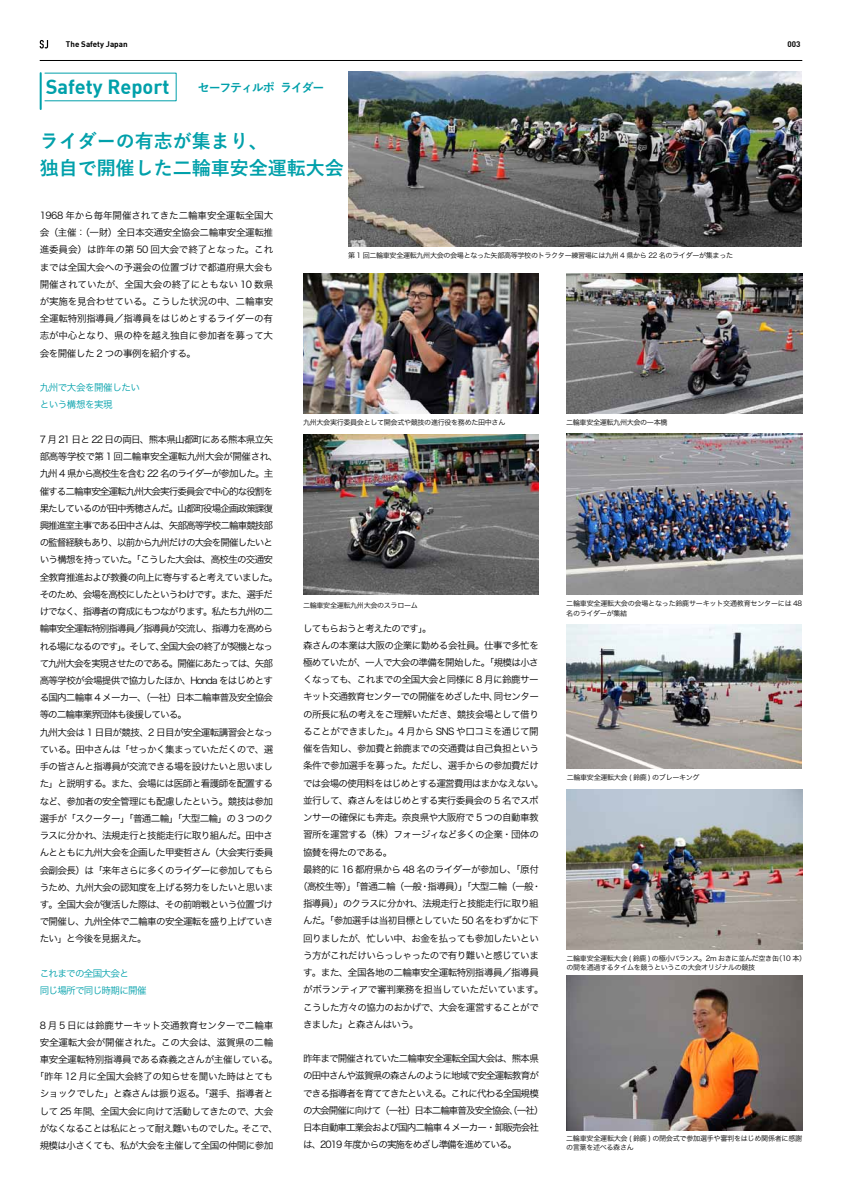
<style>
.page{position:relative;width:842px;height:1191px;background:#fff}
.page>*{position:absolute;margin:0;border:0;box-sizing:border-box;transform-origin:0 0}
.t1{font:700 20px "DIN";color:#00a0aa}
.t2{font:700 19px/26.9px "Yu Go";color:#00a0aa}
.t3{font:700 12px "Yu Go";letter-spacing:-.1em;color:#00a0aa}
.t4{font:9.6px/17.2px "Hira Kaku Pro N W3";letter-spacing:-.065em;color:#000;text-align:justify}
.t5{font:9.6px/17.2px "Hira Kaku Pro N W3";letter-spacing:-.04em;color:#000;text-align:center}
.t6{font:9.6px/17.2px "Hira Kaku Pro N W3";letter-spacing:-.09em;color:#000}
.t7{font:9.6px "Hira Kaku Pro N W3";letter-spacing:-.045em;color:#000}
.t8{font:9.6px "Hira Kaku Pro N W3";letter-spacing:-.03em;color:#000}
.t9{font:9.6px/17.2px "Hira Kaku Pro N W3";letter-spacing:-.075em;color:#00a0aa}
.t10{font:9.6px/17.2px "Hira Kaku Pro N W3";letter-spacing:-.05em;color:#00a0aa}
.t11{font:700 8px "DIN";color:#000}
.t12{font:7.1px/9.2px "Hira Kaku Pro N W3";letter-spacing:-.05em;color:#000}
</style>
<div class="page">
<svg style="left:40px;top:40px;width:8px;height:8px"></svg>
<hr style="left:40px;top:60px;width:762px;height:1px;background:#000">
<hr style="left:40px;top:73px;width:2px;height:36px;background:#00a0aa">
<img style="left:348px;top:72px;width:454px;height:175px">
<img style="left:303px;top:273px;width:236px;height:141px">
<img style="left:303px;top:435px;width:236px;height:159px">
<img style="left:567px;top:273px;width:235px;height:141px">
<img style="left:567px;top:433px;width:235px;height:161px">
<img style="left:566px;top:624px;width:236px;height:144px">
<img style="left:566px;top:789px;width:237px;height:160px">
<img style="left:566px;top:975px;width:236px;height:155px">
<p class="t11" style="left:66px;top:38px;width:63px">The Safety Japan</p>
<p class="t11" style="left:787px;top:39px;width:15px">003</p>
<h1 class="t1" style="left:46px;top:74px;width:125px">Safety Report</h1>
<p class="t3" style="left:198px;top:81px;width:128px">セーフティルポ ライダー</p>
<h2 class="t2" style="left:40px;top:128px;width:305px">ライダーの有志が集まり、<br>独自で開催した二輪車安全運転大会</h2>
<p class="t4" style="left:40px;top:206px;width:235px">1968 年から毎年開催されてきた二輪車安全運転全国大会（主催：（一財）全日本交通安全協会二輪車安全運転推進委員会）は昨年の第 50 回大会で終了となった。これまでは全国大会への予選会の位置づけで都道府県大会も開催されていたが、全国大会の終了にともない 10 数県が実施を見合わせている。こうした状況の中、二輪車安全運転特別指導員／指導員をはじめとするライダーの有志が中心となり、県の枠を越え独自に参加者を募って大会を開催した 2 つの事例を紹介する。</p>
<p class="t10" style="left:40px;top:378px;width:102px">九州で大会を開催したいという構想を実現</p>
<p class="t4" style="left:40px;top:430px;width:240px;text-align:left">7 月 21 日と 22 日の両日、熊本県山都町にある熊本県立矢部高等学校で第 1 回二輪車安全運転九州大会が開催され、九州 4 県から高校生を含む 22 名のライダーが参加した。主催する二輪車安全運転九州大会実行委員会で中心的な役割を果たしているのが田中秀穂さんだ。山都町役場企画政策課復興推進室主事である田中さんは、矢部高等学校二輪車競技部の監督経験もあり、以前から九州だけの大会を開催したいという構想を持っていた。「こうした大会は、高校生の交通安全教育推進および教養の向上に寄与すると考えていました。そのため、会場を高校にしたというわけです。また、選手だけでなく、指導者の育成にもつながります。私たち九州の二輪車安全運転特別指導員／指導員が交流し、指導力を高められる場になるのです」。そして、全国大会の終了が契機となって九州大会を実現させたのである。開催にあたっては、矢部高等学校が会場提供で協力したほか、Honda をはじめとする国内二輪車 4 メーカー、（一社）日本二輪車普及安全協会等の二輪車業界団体も後援している。<br>九州大会は 1 日目が競技、2 日目が安全運転講習会となっている。田中さんは「せっかく集まっていただくので、選手の皆さんと指導員が交流できる場を設けたいと思いました」と説明する。また、会場には医師と看護師を配置するなど、参加者の安全管理にも配慮したという。競技は参加選手が「スクーター」「普通二輪」「大型二輪」の 3 つのクラスに分かれ、法規走行と技能走行に取り組んだ。田中さんとともに九州大会を企画した甲斐哲さん（大会実行委員会副会長）は「来年さらに多くのライダーに参加してもらうため、九州大会の認知度を上げる努力をしたいと思います。全国大会が復活した際は、その前哨戦という位置づけで開催し、九州全体で二輪車の安全運転を盛り上げていきたい」と今後を見据えた。</p>
<p class="t9" style="left:40px;top:964px;width:108px">これまでの全国大会と<br>同じ場所で同じ時期に開催</p>
<p class="t5" style="left:35px;top:1015px;width:245px">8 月 5 日には鈴鹿サーキット交通教育センターで二輪車安全運転大会が開催された。この大会は、滋賀県の二輪車安全運転特別指導員である森義之さんが主催している。「昨年 12 月に全国大会終了の知らせを聞いた時はとてもショックでした」と森さんは振り返る。「選手、指導者として 25 年間、全国大会に向けて活動してきたので、大会がなくなることは私にとって耐え難いものでした。そこで、規模は小さくても、私が大会を主催して全国の仲間に参加</p>
<p class="t12" style="left:348px;top:250px;width:387px">第 1 回二輪車安全運転九州大会の会場となった矢部高等学校のトラクター練習場には九州 4 県から 22 名のライダーが集まった</p>
<p class="t12" style="left:303px;top:417px;width:204px">九州大会実行委員会として開会式や競技の進行役を務めた田中さん</p>
<p class="t12" style="left:566px;top:417px;width:103px">二輪車安全運転九州大会の一本橋</p>
<p class="t12" style="left:566px;top:598px;width:237px">二輪車安全運転大会の会場となった鈴鹿サーキット交通教育センターには 48名のライダーが集結</p>
<p class="t12" style="left:303px;top:600px;width:116px">二輪車安全運転九州大会のスラローム</p>
<p class="t4" style="left:303px;top:618px;width:130px">してもらおうと考えたのです」。</p>
<p class="t4" style="left:303px;top:636px;width:237px">森さんの本業は大阪の企業に勤める会社員。仕事で多忙を</p>
<p class="t4" style="left:303px;top:653px;width:237px">極めていたが、一人で大会の準備を開始した。「規模は小さ</p>
<p class="t4" style="left:303px;top:670px;width:237px">くなっても、これまでの全国大会と同様に 8 月に鈴鹿サー</p>
<p class="t4" style="left:303px;top:687px;width:237px">キット交通教育センターでの開催をめざした中、同センター</p>
<p class="t4" style="left:303px;top:705px;width:237px">の所長に私の考えをご理解いただき、競技会場として借り</p>
<p class="t7" style="left:303px;top:723px;width:237px">ることができました」。4 月から SNS や口コミを通じて開</p>
<p class="t4" style="left:303px;top:739px;width:237px">催を告知し、参加費と鈴鹿までの交通費は自己負担という</p>
<p class="t4" style="left:303px;top:756px;width:237px">条件で参加選手を募った。ただし、選手からの参加費だけ</p>
<p class="t4" style="left:303px;top:773px;width:242px">では会場の使用料をはじめとする運営費用はまかなえない。</p>
<p class="t4" style="left:303px;top:791px;width:237px">並行して、森さんをはじめとする実行委員会の 5 名でスポ</p>
<p class="t4" style="left:303px;top:808px;width:237px">ンサーの確保にも奔走。奈良県や大阪府で 5 つの自動車教</p>
<p class="t4" style="left:303px;top:825px;width:237px">習所を運営する（株）フォージィなど多くの企業・団体の</p>
<p class="t4" style="left:303px;top:842px;width:91px">協賛を得たのである。</p>
<p class="t4" style="left:303px;top:860px;width:237px">最終的に 16 都府県から 48 名のライダーが参加し、「原付</p>
<p class="t4" style="left:298px;top:877px;width:244px">（高校生等）」「普通二輪（一般・指導員）」「大型二輪（一般・</p>
<p class="t4" style="left:303px;top:894px;width:237px">指導員）」のクラスに分かれ、法規走行と技能走行に取り組</p>
<p class="t4" style="left:303px;top:911px;width:237px">んだ。「参加選手は当初目標としていた 50 名をわずかに下</p>
<p class="t4" style="left:303px;top:928px;width:237px">回りましたが、忙しい中、お金を払っても参加したいとい</p>
<p class="t4" style="left:303px;top:946px;width:237px">う方がこれだけいらっしゃったので有り難いと感じていま</p>
<p class="t4" style="left:303px;top:963px;width:237px">す。また、全国各地の二輪車安全運転特別指導員／指導員</p>
<p class="t8" style="left:303px;top:981px;width:242px">がボランティアで審判業務を担当していただいています。</p>
<p class="t4" style="left:303px;top:997px;width:237px">こうした方々の協力のおかげで、大会を運営することがで</p>
<p class="t4" style="left:303px;top:1015px;width:117px">きました」と森さんはいう。</p>
<p class="t6" style="left:303px;top:1049px;width:242px">昨年まで開催されていた二輪車安全運転全国大会は、熊本県の田中さんや滋賀県の森さんのように地域で安全運転教育ができる指導者を育ててきたといえる。これに代わる全国規模の大会開催に向けて（一社）日本二輪車普及安全協会、（一社）日本自動車工業会および国内二輪車 4 メーカー・卸販売会社は、2019 年度からの実施をめざし準備を進めている。</p>
<p class="t12" style="left:567px;top:772px;width:134px">二輪車安全運転大会 ( 鈴鹿 ) のブレーキング</p>
<p class="t12" style="left:566px;top:953px;width:241px">二輪車安全運転大会 ( 鈴鹿 ) の極小バランス。2m おきに並んだ空き缶（10 本）の間を通過するタイムを競うというこの大会オリジナルの競技</p>
<p class="t12" style="left:566px;top:1133px;width:238px">二輪車安全運転大会 ( 鈴鹿 ) の閉会式で参加選手や審判をはじめ関係者に感謝の言葉を述べる森さん</p>
</div>
